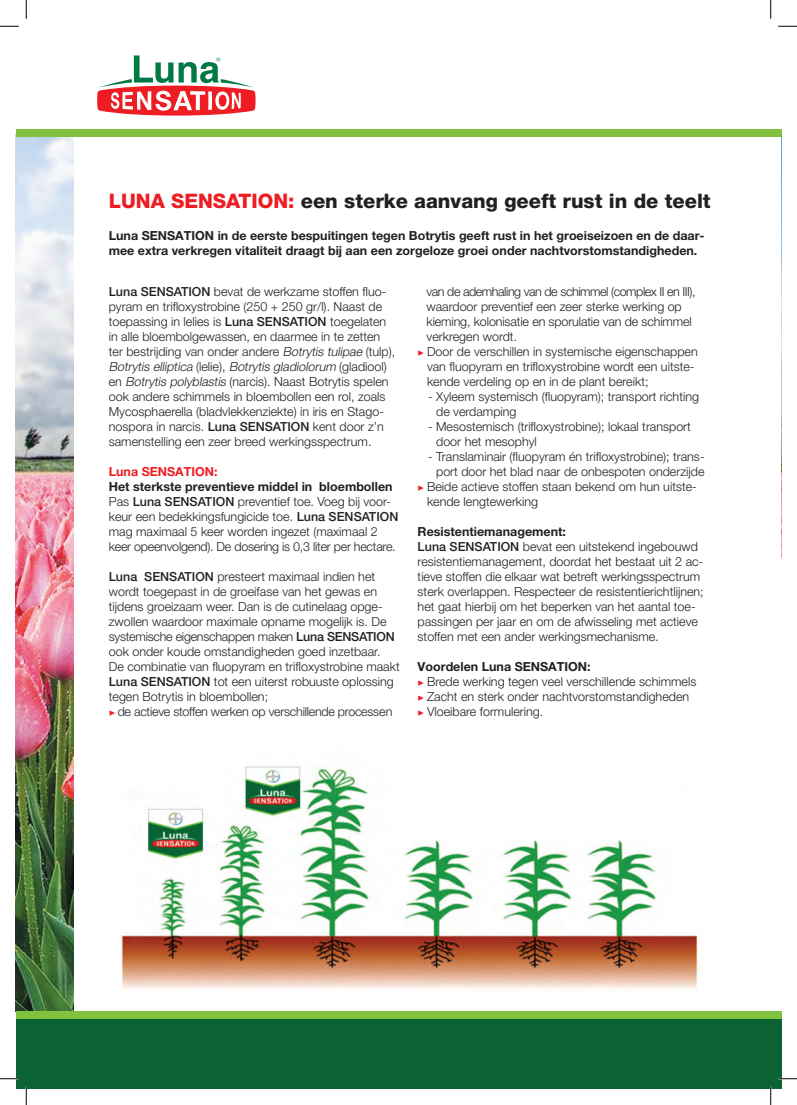
<style>
.page{position:relative;width:797px;height:1105px;background:#fff}
.page>*{position:absolute;margin:0;border:0;box-sizing:border-box;transform-origin:0 0}
.t1{font:800 20px "Helvetica Neue LT Pro";color:#231f20}
.t2{font:300 12.5px/15px "Helvetica Neue LT Pro";color:#231f20}
.t3{font:700 12.5px/15px "Helvetica Neue LT Pro";color:#231f20}
.t4{font:300 12.5px "Helvetica Neue LT Pro";letter-spacing:-.035em;color:#231f20}
.t5{font:700 12.5px "Helvetica Neue LT Pro";color:#ee1d23}
.s1{color:#ee1d23}
.s2{font-weight:500}
.s3{font-style:italic}
.s4{font-weight:700}
.s5{font-family:"Minion Pro";font-weight:400;font-size:11.25px;color:#ee1d23}
</style>
<div class="page">
<img style="left:16px;top:137px;width:58px;height:874px">
<div style="left:16px;top:130px;width:765px;height:7px;background:#80c240"></div>
<div style="left:16px;top:1018px;width:765px;height:71px;background:#0b6233"></div>
<img style="left:121px;top:766px;width:577px;height:223px">
<svg style="left:97px;top:55px;width:158px;height:61px"></svg>
<div style="left:16px;top:1011px;width:765px;height:7px;background:#80c240"></div>
<svg style="left:0;top:25px;width:19px;height:2px"></svg>
<svg style="left:778px;top:25px;width:19px;height:2px"></svg>
<svg style="left:0;top:1078px;width:19px;height:1px"></svg>
<svg style="left:778px;top:1078px;width:19px;height:1px"></svg>
<svg style="left:25px;top:0;width:2px;height:19px"></svg>
<svg style="left:25px;top:1086px;width:2px;height:19px"></svg>
<svg style="left:770px;top:0;width:1px;height:19px"></svg>
<svg style="left:770px;top:1086px;width:1px;height:19px"></svg>
<h1 class="t1" style="left:109px;top:189px;width:603px"><span class="s1">LUNA SENSATION:</span> een sterke aanvang geeft rust in de teelt</h1>
<p class="t3" style="left:109px;top:227px;width:597px">Luna SENSATION in de eerste bespuitingen tegen Botrytis geeft rust in het groeiseizoen en de daar&shy;mee extra verkregen vitaliteit draagt bij aan een zorgeloze groei onder nachtvorstomstandigheden.</p>
<p class="t2" style="left:109px;top:284px;width:288px"><span class="s2">Luna SENSATION</span> bevat de werkzame stoffen fluo&shy;pyram en trifloxystrobine (250 + 250 gr/l). Naast de toepassing in lelies is <span class="s2">Luna SENSATION</span> toegelaten in alle bloembolgewassen, en daarmee in te zetten ter bestrijding van onder andere <span class="s3">Botrytis tulipae</span> (tulp), <span class="s3">Botrytis elliptica</span> ( l e l i e ) , <span class="s3">Botrytis gladiolorum</span> ( g l a d i o o l ) en <span class="s3">Botrytis polyblastis</span> (narcis). Naast Botrytis spelen ook andere schimmels in bloembollen een rol, zoals Mycosphaerella (bladvlekkenziekte) in iris en Stago&shy;nospora in narcis. <span class="s2">Luna SENSATION</span> kent door z’n samenstelling een zeer breed werkingsspectrum.</p>
<p class="t5" style="left:109px;top:464px;width:110px">Luna SENSATION:</p>
<p class="t2" style="left:109px;top:479px;width:291px"><span class="s4">Het sterkste preventieve middel in bloembollen </span>Pas <span class="s2">Luna SENSATION</span> preventief toe. Voeg bij voor&shy;keur een bedekkingsfungicide toe. <span class="s2">Luna SENSATION </span>mag maximaal 5 keer worden ingezet (maximaal 2 keer opeenvolgend). De dosering is 0,3 liter per hectare.</p>
<p class="t2" style="left:109px;top:569px;width:292px"><span class="s2">Luna SENSATION</span> presteert maximaal indien het wordt toegepast in de groeifase van het gewas en tijdens groeizaam weer. Dan is de cutinelaag opge&shy;zwollen waardoor maximale opname mogelijk is. De systemische eigenschappen maken <span class="s2">Luna SENSATION </span>ook onder koude omstandigheden goed inzetbaar.<br>De combinatie van fluopyram en trifloxystrobine maakt <span class="s2">Luna SENSATION</span> tot een uiterst robuuste oplossing tegen Botrytis in bloembollen;<br><span class="s5">▶</span> de actieve stoffen werken op verschillende processen</p>
<p class="t4" style="left:426px;top:284px;width:271px">van de ademhaling van de schimmel (complex II en III),</p>
<p class="t2" style="left:426px;top:299px;width:257px">waardoor preventief een zeer sterke werking op</p>
<p class="t2" style="left:426px;top:314px;width:267px">kieming, kolonisatie en sporulatie van de schimmel</p>
<p class="t2" style="left:426px;top:329px;width:92px">verkregen wordt.</p>
<p class="t2" style="left:417px;top:344px;width:282px"><span class="s5">▶</span> Door de verschillen in systemische eigenschappen</p>
<p class="t2" style="left:427px;top:359px;width:269px">van fluopyram en trifloxystrobine wordt een uitste-</p>
<p class="t2" style="left:427px;top:374px;width:223px">kende verdeling op en in de plant bereikt;</p>
<p class="t2" style="left:436px;top:389px;width:264px;text-indent:-8px">- Xyleem systemisch (fluopyram); transport richting de verdamping</p>
<p class="t2" style="left:436px;top:419px;width:256px;text-indent:-8px">- Mesostemisch (trifloxystrobine); lokaal transport door het mesophyl</p>
<p class="t2" style="left:428px;top:449px;width:278px">- Translaminair (fluopyram én trifloxystrobine); trans-</p>
<p class="t2" style="left:436px;top:464px;width:270px">port door het blad naar de onbespoten onderzijde</p>
<p class="t2" style="left:417px;top:479px;width:281px"><span class="s5">▶</span> Beide actieve stoffen staan bekend om hun uitste-</p>
<p class="t2" style="left:427px;top:494px;width:113px">kende lengtewerking</p>
<p class="t2" style="left:417px;top:524px;width:287px"><span class="s4">Resistentiemanagement:<br></span><span class="s2">Luna SENSATION</span> bevat een uitstekend ingebouwd resistentiemanagement, doordat het bestaat uit 2 ac&shy;tieve stoffen die elkaar wat betreft werkingsspectrum sterk overlappen. Respecteer de resistentierichtlijnen; het gaat hierbij om het beperken van het aantal toe&shy;passingen per jaar en om de afwisseling met actieve stoffen met een ander werkingsmechanisme.</p>
<p class="t2" style="left:417px;top:659px;width:280px"><span class="s4">Voordelen Luna SENSATION:<br></span><span class="s5">▶</span> Brede werking tegen veel verschillende schimmels <span class="s5">▶</span> Zacht en sterk onder nachtvorstomstandigheden <span class="s5">▶</span> Vloeibare formulering.</p>
</div>
